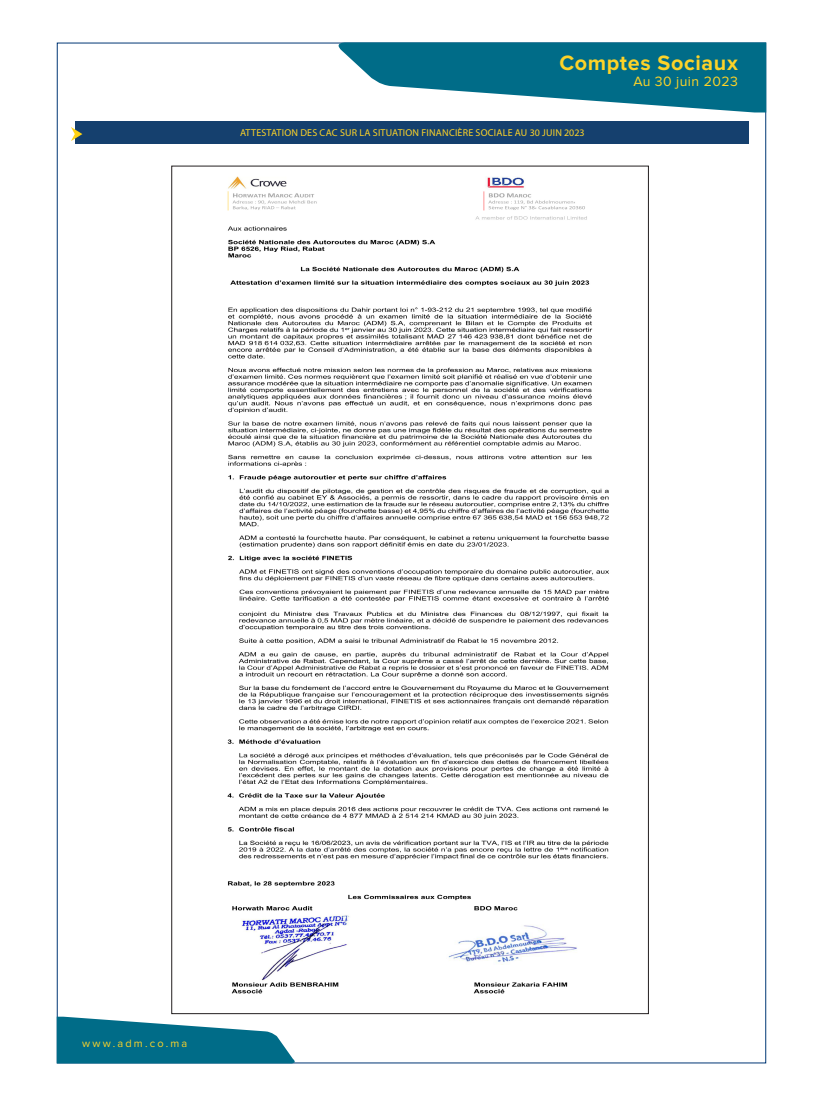
<style>
.page{position:relative;width:823px;height:1106px;background:#fff}
.page>*{position:absolute;margin:0;border:0;box-sizing:border-box;transform-origin:0 0}
.t1{font:700 21.5px "Proxima Nova";letter-spacing:.03em;color:#fdd328}
.t2{font:14px "Proxima Nova";letter-spacing:.03em;color:#fdd328}
.t3{font:11px "Proxima Nova";letter-spacing:.2em;color:#fdd328}
.t4{font:10px "Myriad Pro";letter-spacing:.02em;color:#fdd328}
</style>
<div class="page">
<svg style="left:57px;top:1016px;width:241px;height:47px"></svg>
<svg style="left:333px;top:42px;width:432px;height:70px"></svg>
<div style="left:76px;top:121px;width:672px;height:23px;background:#15406e"></div>
<svg style="left:71px;top:127px;width:11px;height:14px"></svg>
<img style="left:227px;top:176px;width:382px;height:818px">
<p class="t1" style="left:559px;top:50px;width:180px">Comptes Sociaux</p>
<p class="t2" style="left:633px;top:73px;width:106px">Au 30 juin 2023</p>
<p class="t4" style="left:240px;top:127px;width:346px">ATTESTATION DES CAC SUR LA SITUATION FINANCIÈRE SOCIALE AU 30 JUIN 2023</p>
<p class="t3" style="left:82px;top:1036px;width:107px">www.adm.co.ma</p>
</div>
